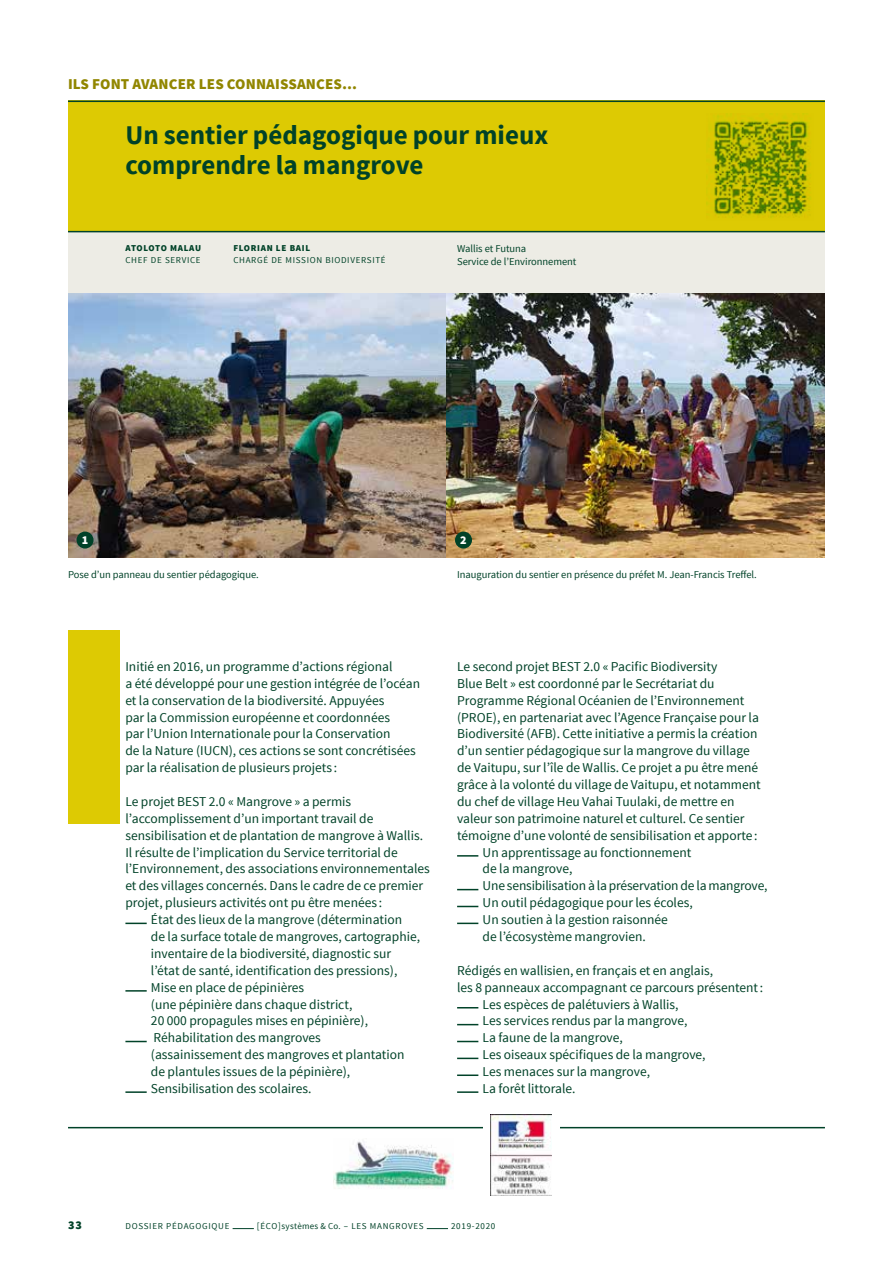
<style>
.page{position:relative;width:893px;height:1263px;background:#fff}
.page>*{position:absolute;margin:0;border:0;box-sizing:border-box;transform-origin:0 0}
.t1{font:900 297px "Source Sans Pro";color:#ddca03}
.t2{font:700 27px/30px "Source Sans Pro";color:#004228}
.t3{font:900 15px "Source Sans Pro";letter-spacing:.01em;color:#918600}
.t4{font:13.5px/16.8px "Source Sans Pro";color:#004228}
.t5{font:900 12px "Source Sans Pro";color:#004228}
.t6{font:900 12px "Source Sans Pro";color:#fff}
.t7{font:10.5px/12.8px "Source Sans Pro";letter-spacing:-.005em;color:#004228}
.t8{font:9px "Source Sans Pro";letter-spacing:.075em;color:#004228}
.t9{font:900 9px "Source Sans Pro";letter-spacing:.075em;color:#004228}
</style>
<div class="page">
<svg style="left:233px;top:1228px;width:21px;height:1px"></svg>
<svg style="left:427px;top:1228px;width:21px;height:1px"></svg>
<div style="left:68px;top:230px;width:757px;height:63px;background:#edece5"></div>
<div style="left:68px;top:101px;width:757px;height:131px;background:#ddca03"></div>
<hr style="left:68px;top:101px;width:757px;height:1px;background:#004228">
<hr style="left:68px;top:231px;width:757px;height:1px;background:#004228">
<hr style="left:68px;top:1127px;width:757px;height:1px;background:#004228">
<hr style="left:457px;top:855px;width:21px;height:2px;background:#004228">
<svg style="left:457px;top:889px;width:21px;height:1px"></svg>
<svg style="left:457px;top:906px;width:21px;height:1px"></svg>
<svg style="left:457px;top:923px;width:21px;height:1px"></svg>
<svg style="left:457px;top:1007px;width:21px;height:1px"></svg>
<svg style="left:457px;top:1024px;width:21px;height:1px"></svg>
<svg style="left:457px;top:1041px;width:21px;height:1px"></svg>
<svg style="left:457px;top:1058px;width:21px;height:1px"></svg>
<hr style="left:457px;top:1074px;width:21px;height:2px;background:#004228">
<hr style="left:457px;top:1091px;width:21px;height:2px;background:#004228">
<svg style="left:125px;top:923px;width:22px;height:1px"></svg>
<hr style="left:125px;top:990px;width:22px;height:2px;background:#004228">
<svg style="left:125px;top:1041px;width:22px;height:1px"></svg>
<hr style="left:125px;top:1091px;width:22px;height:2px;background:#004228">
<img style="left:707px;top:114px;width:104px;height:104px">
<img style="left:68px;top:293px;width:757px;height:264px">
<img style="left:334px;top:1141px;width:119px;height:48px">
<div style="left:483px;top:1106px;width:76px;height:98px;background:#fff"></div>
<img style="left:490px;top:1114px;width:62px;height:82px">
<div style="left:77px;top:531px;width:17px;height:18px;background:#004228;border-radius:50%"></div>
<div style="left:455px;top:531px;width:17px;height:18px;background:#004228;border-radius:50%"></div>
<p class="t3" style="left:68px;top:74px;width:290px">ILS FONT AVANCER LES CONNAISSANCES…</p>
<h2 class="t2" style="left:125px;top:121px;width:424px">Un sentier pédagogique pour mieux comprendre la mangrove</h2>
<p class="t9" style="left:125px;top:242px;width:77px">ATOLOTO MALAU</p>
<p class="t8" style="left:125px;top:255px;width:77px">CHEF DE SERVICE</p>
<p class="t9" style="left:233px;top:242px;width:78px">FLORIAN LE BAIL</p>
<p class="t8" style="left:233px;top:255px;width:154px">CHARGÉ DE MISSION BIODIVERSITÉ</p>
<p class="t7" style="left:457px;top:243px;width:121px">Wallis et Futuna<br>Service de l’Environnement</p>
<p class="t6" style="left:82px;top:532px;width:8px">1</p>
<p class="t6" style="left:460px;top:532px;width:8px">2</p>
<p class="t7" style="left:68px;top:568px;width:192px">Pose d’un panneau du sentier pédagogique.</p>
<p class="t7" style="left:457px;top:568px;width:301px">Inauguration du sentier en présence du préfet M. Jean-Francis Treffel.</p>
<h1 class="t1" style="left:47px;top:531px;width:95px">I</h1>
<p class="t4" style="left:125px;top:658px;width:296px">Initié en 2016, un programme d’actions régional<br>a été développé pour une gestion intégrée de l’océan et la conservation de la biodiversité. Appuyées<br>par la Commission européenne et coordonnées<br>par l’Union Internationale pour la Conservation<br>de la Nature (IUCN), ces actions se sont concrétisées par la réalisation de plusieurs projets :</p>
<p class="t4" style="left:125px;top:793px;width:227px">Le projet BEST 2.0 « Mangrove » a permis</p>
<p class="t4" style="left:125px;top:810px;width:249px">l’accomplissement d’un important travail de</p>
<p class="t4" style="left:125px;top:827px;width:299px">sensibilisation et de plantation de mangrove à Wallis.</p>
<p class="t4" style="left:125px;top:844px;width:274px">Il résulte de l’implication du Service territorial de</p>
<p class="t4" style="left:125px;top:861px;width:306px">l’Environnement, des associations environnementales</p>
<p class="t4" style="left:125px;top:878px;width:299px">et des villages concernés. Dans le cadre de ce premier</p>
<p class="t4" style="left:125px;top:894px;width:258px">projet, plusieurs activités ont pu être menées :</p>
<p class="t4" style="left:151px;top:911px;width:253px">État des lieux de la mangrove (détermination</p>
<p class="t4" style="left:151px;top:928px;width:271px">de la surface totale de mangroves, cartographie,</p>
<p class="t4" style="left:151px;top:945px;width:242px">inventaire de la biodiversité, diagnostic sur</p>
<p class="t4" style="left:151px;top:962px;width:248px">l’état de santé, identification des pressions),</p>
<p class="t4" style="left:151px;top:979px;width:155px">Mise en place de pépinières</p>
<p class="t4" style="left:151px;top:996px;width:203px">(une pépinière dans chaque district,</p>
<p class="t4" style="left:151px;top:1013px;width:219px">20 000 propagules mises en pépinière),</p>
<p class="t4" style="left:153px;top:1029px;width:169px">Réhabilitation des mangroves</p>
<p class="t4" style="left:151px;top:1046px;width:255px">(assainissement des mangroves et plantation</p>
<p class="t4" style="left:151px;top:1063px;width:201px">de plantules issues de la pépinière),</p>
<p class="t4" style="left:151px;top:1080px;width:162px">Sensibilisation des scolaires.</p>
<p class="t4" style="left:457px;top:658px;width:262px">Le second projet BEST 2.0 « Pacific Biodiversity</p>
<p class="t4" style="left:457px;top:675px;width:259px">Blue Belt » est coordonné par le Secrétariat du</p>
<p class="t4" style="left:457px;top:692px;width:289px">Programme Régional Océanien de l’Environnement</p>
<p class="t4" style="left:457px;top:709px;width:303px">(PROE), en partenariat avec l’Agence Française pour la</p>
<p class="t4" style="left:457px;top:726px;width:302px">Biodiversité (AFB). Cette initiative a permis la création</p>
<p class="t4" style="left:457px;top:743px;width:294px">d’un sentier pédagogique sur la mangrove du village</p>
<p class="t4" style="left:457px;top:759px;width:302px">de Vaitupu, sur l’île de Wallis. Ce projet a pu être mené</p>
<p class="t4" style="left:457px;top:776px;width:305px">grâce à la volonté du village de Vaitupu, et notamment</p>
<p class="t4" style="left:457px;top:793px;width:279px">du chef de village Heu Vahai Tuulaki, de mettre en</p>
<p class="t4" style="left:457px;top:810px;width:289px">valeur son patrimoine naturel et culturel. Ce sentier</p>
<p class="t4" style="left:457px;top:827px;width:302px">témoigne d’une volonté de sensibilisation et apporte:</p>
<p class="t4" style="left:483px;top:844px;width:210px">Un apprentissage au fonctionnement</p>
<p class="t4" style="left:483px;top:861px;width:91px">de la mangrove,</p>
<p class="t4" style="left:483px;top:878px;width:286px">Une sensibilisation à la préservation de la mangrove,</p>
<p class="t4" style="left:483px;top:894px;width:212px">Un outil pédagogique pour les écoles,</p>
<p class="t4" style="left:483px;top:911px;width:187px">Un soutien à la gestion raisonnée</p>
<p class="t4" style="left:483px;top:928px;width:165px">de l’écosystème mangrovien.</p>
<p class="t4" style="left:457px;top:962px;width:258px">Rédigés en wallisien, en français et en anglais,</p>
<p class="t4" style="left:457px;top:979px;width:308px">les 8 panneaux accompagnant ce parcours présentent:</p>
<p class="t4" style="left:483px;top:996px;width:197px">Les espèces de palétuviers à Wallis,</p>
<p class="t4" style="left:483px;top:1013px;width:206px">Les services rendus par la mangrove,</p>
<p class="t4" style="left:483px;top:1029px;width:142px">La faune de la mangrove,</p>
<p class="t4" style="left:483px;top:1046px;width:225px">Les oiseaux spécifiques de la mangrove,</p>
<p class="t4" style="left:483px;top:1063px;width:169px">Les menaces sur la mangrove,</p>
<p class="t4" style="left:483px;top:1080px;width:94px">La forêt littorale.</p>
<p class="t5" style="left:68px;top:1217px;width:15px">33</p>
<p class="t8" style="left:125px;top:1220px;width:106px">DOSSIER PÉDAGOGIQUE</p>
<p class="t8" style="left:257px;top:1220px;width:168px">[ÉCO]systèmes &amp; Co. – LES MANGROVES</p>
<p class="t8" style="left:451px;top:1220px;width:46px">2019-2020</p>
</div>
